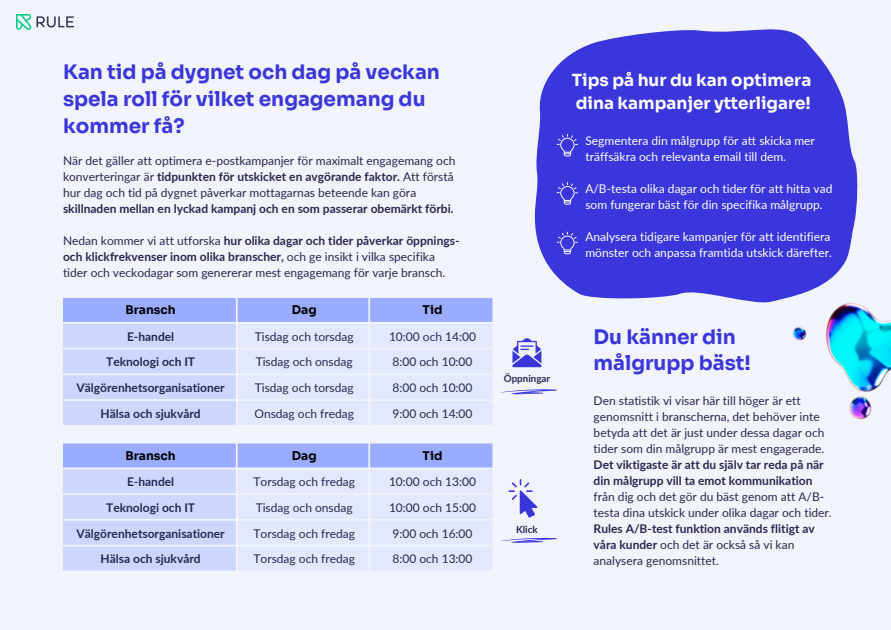
<style>
.page{position:relative;width:891px;height:630px;background:#f1f4fa}
.page>*{position:absolute;margin:0;border:0;box-sizing:border-box;transform-origin:0 0}
.t1{font:700 20px/26.8px "Sora";color:#3a36db}
.t2{font:700 16.8px/22.4px "Sora";color:#fff}
.t3{font:12px/16px "Lato";color:#262950}
.t4{font:12px/16px "Lato";color:#fff}
.t5{font:700 12px "Lato";color:#262950}
.t6{font:700 12px "Sora";color:#000}
.t7{font:700 10px "Lato";color:#262950}
.s1{font-weight:700}
</style>
<div class="page">
<svg style="left:535px;top:29px;width:323px;height:274px;background:#4e4ade"></svg>
<svg style="left:557px;top:134px;width:21px;height:22px"></svg>
<svg style="left:557px;top:182px;width:21px;height:23px"></svg>
<svg style="left:557px;top:232px;width:21px;height:22px"></svg>
<svg style="left:63px;top:444px;width:429px;height:126px;background:#bdc9fe"></svg>
<div style="left:238px;top:469px;width:254px;height:101px;background:#e3e8ff"></div>
<svg style="left:63px;top:298px;width:429px;height:127px;background:#bcc9fe"></svg>
<div style="left:238px;top:324px;width:254px;height:101px;background:#e3e8ff"></div>
<svg style="left:509px;top:479px;width:28px;height:39px"></svg>
<svg style="left:512px;top:338px;width:29px;height:29px"></svg>
<img style="left:16px;top:15px;width:57px;height:15px">
<svg style="left:500px;top:389px;width:57px;height:5px"></svg>
<svg style="left:501px;top:538px;width:56px;height:5px"></svg>
<img style="left:760px;top:249px;width:131px;height:171px">
<p class="t1" style="left:63px;top:59px;width:378px">Kan tid på dygnet och dag på veckan spela roll för vilket engagemang du kommer få?</p>
<p class="t3" style="left:63px;top:153px;width:394px">När det gäller att optimera e-postkampanjer för maximalt engagemang och konverteringar är <span class="s1">tidpunkten för utskicket en avgörande faktor.</span> Att förstå hur dag och tid på dygnet påverkar mottagarnas beteende kan göra <span class="s1">skillnaden mellan en lyckad kampanj och en som passerar obemärkt förbi.</span></p>
<p class="t3" style="left:63px;top:233px;width:398px">Nedan kommer vi att utforska <span class="s1">hur olika dagar och tider påverkar öppnings&shy;och klickfrekvenser inom olika branscher,</span> och ge insikt i vilka specifika tider och veckodagar som genererar mest engagemang för varje bransch.</p>
<p class="t6" style="left:126px;top:302px;width:52px">Bransch</p>
<p class="t6" style="left:292px;top:302px;width:26px">Dag</p>
<p class="t6" style="left:423px;top:302px;width:21px">Tid</p>
<p class="t5" style="left:127px;top:329px;width:49px">E-handel</p>
<p class="t3" style="left:255px;top:328px;width:101px">Tisdag och torsdag</p>
<p class="t3" style="left:389px;top:328px;width:89px">10:00 och 14:00</p>
<p class="t5" style="left:106px;top:355px;width:90px">Teknologi och IT</p>
<p class="t3" style="left:256px;top:354px;width:99px">Tisdag och onsdag</p>
<p class="t3" style="left:392px;top:354px;width:82px">8:00 och 10:00</p>
<p class="t5" style="left:77px;top:380px;width:150px">Välgörenhetsorganisationer</p>
<p class="t3" style="left:255px;top:380px;width:101px">Tisdag och torsdag</p>
<p class="t3" style="left:392px;top:380px;width:82px">8:00 och 10:00</p>
<p class="t5" style="left:101px;top:406px;width:102px">Hälsa och sjukvård</p>
<p class="t3" style="left:254px;top:405px;width:101px">Onsdag och fredag</p>
<p class="t3" style="left:392px;top:405px;width:82px">9:00 och 14:00</p>
<p class="t6" style="left:126px;top:448px;width:52px">Bransch</p>
<h1 class="t6" style="left:292px;top:448px;width:26px">Dag</h1>
<h3 class="t6" style="left:423px;top:448px;width:21px">Tid</h3>
<h3 class="t5" style="left:127px;top:474px;width:49px">E-handel</h3>
<p class="t3" style="left:253px;top:474px;width:103px">Torsdag och fredag</p>
<p class="t3" style="left:389px;top:474px;width:89px">10:00 och 13:00</p>
<p class="t5" style="left:106px;top:500px;width:90px">Teknologi och IT</p>
<p class="t3" style="left:256px;top:499px;width:99px">Tisdag och onsdag</p>
<p class="t3" style="left:389px;top:499px;width:89px">10:00 och 15:00</p>
<p class="t5" style="left:77px;top:526px;width:150px">Välgörenhetsorganisationer</p>
<p class="t3" style="left:253px;top:525px;width:103px">Torsdag och fredag</p>
<p class="t3" style="left:392px;top:525px;width:82px">9:00 och 16:00</p>
<p class="t5" style="left:101px;top:552px;width:102px">Hälsa och sjukvård</p>
<p class="t3" style="left:253px;top:551px;width:103px">Torsdag och fredag</p>
<p class="t3" style="left:392px;top:551px;width:82px">8:00 och 13:00</p>
<p class="t2" style="left:572px;top:69px;width:241px">Tips på hur du kan optimera dina kampanjer ytterligare!</p>
<h2 class="t4" style="left:585px;top:132px;width:231px">Segmentera din målgrupp för att skicka mer träffsäkra och relevanta email till dem.</h2>
<p class="t4" style="left:585px;top:180px;width:249px">A/B-testa olika dagar och tider för att hitta vad som fungerar bäst för din specifika målgrupp.</p>
<p class="t4" style="left:585px;top:228px;width:248px">Analysera tidigare kampanjer för att identifiera mönster och anpassa framtida utskick därefter.</p>
<h3 class="t7" style="left:504px;top:372px;width:48px">Öppningar</h3>
<h3 class="t7" style="left:516px;top:523px;width:23px">Klick</h3>
<p class="t1" style="left:594px;top:323px;width:159px">Du känner din målgrupp bäst!</p>
<h3 class="t3" style="left:594px;top:392px;width:240px">Den statistik vi visar här till höger är ett genomsnitt i branscherna, det behöver inte betyda att det är just under dessa dagar och tider som din målgrupp är mest engagerade.<br><span class="s1">Det viktigaste är att du själv tar reda på när din målgrupp vill ta emot kommunikation </span>från dig och det gör du bäst genom att A/B&shy;testa dina utskick under olika dagar och tider.<br><span class="s1">Rules A/B-test funktion används flitigt av våra kunder</span> och det är också så vi kan analysera genomsnittet.</h3>
</div>
